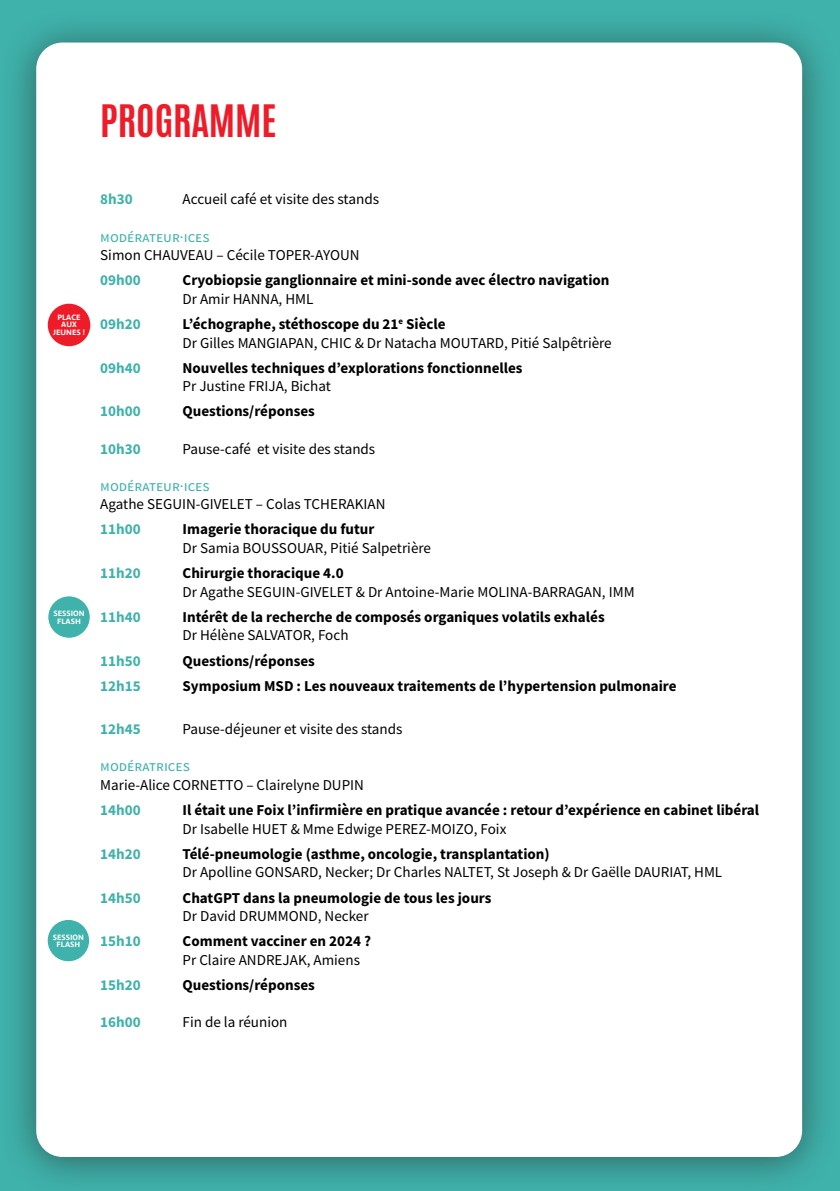
<style>
.page{position:relative;width:840px;height:1191px;background:#fff}
.page>*{position:absolute;margin:0;border:0;box-sizing:border-box;transform-origin:0 0}
.t1{font:38px "Antonio";color:#ee1c28}
.t2{font:15px/18.6px "Source Sans Pro";color:#000}
.t3{font:700 15px/18.6px "Source Sans Pro";color:#000}
.t4{font:700 15px "Source Sans Pro";color:#3fb2ab}
.t5{font:700 7.6px/7.4px "Parisine Std";color:#fff;text-align:center}
.s1{color:#3fb2ab}
.s2{font-weight:400}
.s3{font-weight:700}
</style>
<div class="page">
<div style="left:0;top:10px;width:838px;height:1181px;background:#231f20;opacity:.55"></div>
<div style="left:36px;top:43px;width:765px;height:1114px;background:#fff;border-radius:26px"></div>
<div style="left:48px;top:304px;width:42px;height:42px;background:#ee1c28;border-radius:50%"></div>
<div style="left:48px;top:596px;width:42px;height:42px;background:#3fb2ab;border-radius:50%"></div>
<div style="left:47px;top:595px;width:44px;height:44px;border:1px solid #fff;border-radius:50%"></div>
<div style="left:47px;top:919px;width:43px;height:43px;background:#3fb2ab;border-radius:50%"></div>
<div style="left:46px;top:918px;width:44px;height:44px;border:1px solid #fff;border-radius:50%"></div>
<p class="t1" style="left:100px;top:94px;width:178px">PROGRAMME</p>
<p class="t5" style="left:53px;top:313px;width:33px">PLACE<br>AUX<br>JEUNES !</p>
<p class="t5" style="left:53px;top:609px;width:33px">SESSION<br>FLASH</p>
<p class="t5" style="left:53px;top:933px;width:33px">SESSION<br>FLASH</p>
<p class="t4" style="left:100px;top:189px;width:34px">8h30</p>
<p class="t2" style="left:182px;top:190px;width:198px">Accueil café et visite des stands</p>
<p class="t2" style="left:100px;top:227px;width:260px"><span class="s1">modérateur·ices<br></span>Simon CHAUVEAU – Cécile TOPER-AYOUN</p>
<p class="t4" style="left:100px;top:270px;width:42px">09h00</p>
<p class="t3" style="left:182px;top:271px;width:428px">Cryobiopsie ganglionnaire et mini-sonde avec électro navigation<br><span class="s2">Dr Amir HANNA, HML</span></p>
<p class="t4" style="left:100px;top:314px;width:42px">09h20</p>
<p class="t2" style="left:182px;top:314px;width:430px"><span class="s3">L’échographe, stéthoscope du 21</span><sup>e</sup> <span class="s3">Siècle<br></span>Dr Gilles MANGIAPAN, CHIC &amp; Dr Natacha MOUTARD, Pitié Salpêtrière</p>
<p class="t4" style="left:100px;top:357px;width:42px">09h40</p>
<p class="t3" style="left:182px;top:358px;width:341px">Nouvelles techniques d’explorations fonctionnelles<br><span class="s2">Pr Justine FRIJA, Bichat</span></p>
<p class="t4" style="left:100px;top:401px;width:42px">10h00</p>
<p class="t3" style="left:182px;top:402px;width:134px">Questions/réponses</p>
<p class="t4" style="left:100px;top:438px;width:42px">10h30</p>
<p class="t2" style="left:182px;top:439px;width:194px">Pause-café et visite des stands</p>
<p class="t2" style="left:100px;top:476px;width:286px"><span class="s1">modérateur·ices<br></span>Agathe SEGUIN-GIVELET – Colas TCHERAKIAN</p>
<p class="t4" style="left:100px;top:519px;width:42px">11h00</p>
<p class="t2" style="left:182px;top:520px;width:250px"><span class="s3">Imagerie thoracique du futur<br></span>Dr Samia BOUSSOUAR, Pitié Salpetrière</p>
<p class="t4" style="left:100px;top:563px;width:42px">11h20</p>
<p class="t2" style="left:182px;top:563px;width:453px"><span class="s3">Chirurgie thoracique 4.0<br></span>Dr Agathe SEGUIN-GIVELET &amp; Dr Antoine-Marie MOLINA-BARRAGAN, IMM</p>
<p class="t4" style="left:100px;top:606px;width:42px">11h40</p>
<p class="t3" style="left:182px;top:607px;width:423px">Intérêt de la recherche de composés organiques volatils exhalés<br><span class="s2">Dr Hélène SALVATOR, Foch</span></p>
<p class="t4" style="left:100px;top:650px;width:42px">11h50</p>
<p class="t3" style="left:182px;top:651px;width:134px">Questions/réponses</p>
<p class="t4" style="left:100px;top:675px;width:42px">12h15</p>
<p class="t3" style="left:182px;top:676px;width:495px">Symposium MSD : Les nouveaux traitements de l’hypertension pulmonaire</p>
<p class="t4" style="left:100px;top:719px;width:42px">12h45</p>
<p class="t2" style="left:182px;top:720px;width:221px">Pause-déjeuner et visite des stands</p>
<p class="t2" style="left:100px;top:757px;width:265px"><span class="s1">modératrices<br></span>Marie-Alice CORNETTO – Clairelyne DUPIN</p>
<p class="t4" style="left:100px;top:800px;width:42px">14h00</p>
<p class="t3" style="left:182px;top:800px;width:578px">Il était une Foix l’infirmière en pratique avancée : retour d’expérience en cabinet libéral<br><span class="s2">Dr Isabelle HUET &amp; Mme Edwige PEREZ-MOIZO, Foix</span></p>
<p class="t4" style="left:100px;top:843px;width:42px">14h20</p>
<p class="t2" style="left:182px;top:844px;width:541px"><span class="s3">Télé-pneumologie (asthme, oncologie, transplantation)<br></span>Dr Apolline GONSARD, Necker; Dr Charles NALTET, St Joseph &amp; Dr Gaëlle DAURIAT, HML</p>
<p class="t4" style="left:100px;top:887px;width:42px">14h50</p>
<p class="t3" style="left:182px;top:888px;width:310px">ChatGPT dans la pneumologie de tous les jours<br><span class="s2">Dr David DRUMMOND, Necker</span></p>
<p class="t4" style="left:100px;top:931px;width:42px">15h10</p>
<p class="t2" style="left:182px;top:932px;width:190px"><span class="s3">Comment vacciner en 2024 ?<br></span>Pr Claire ANDREJAK, Amiens</p>
<p class="t4" style="left:100px;top:975px;width:42px">15h20</p>
<p class="t3" style="left:182px;top:975px;width:134px">Questions/réponses</p>
<p class="t4" style="left:100px;top:1012px;width:42px">16h00</p>
<p class="t2" style="left:182px;top:1012px;width:106px">Fin de la réunion</p>
</div>
